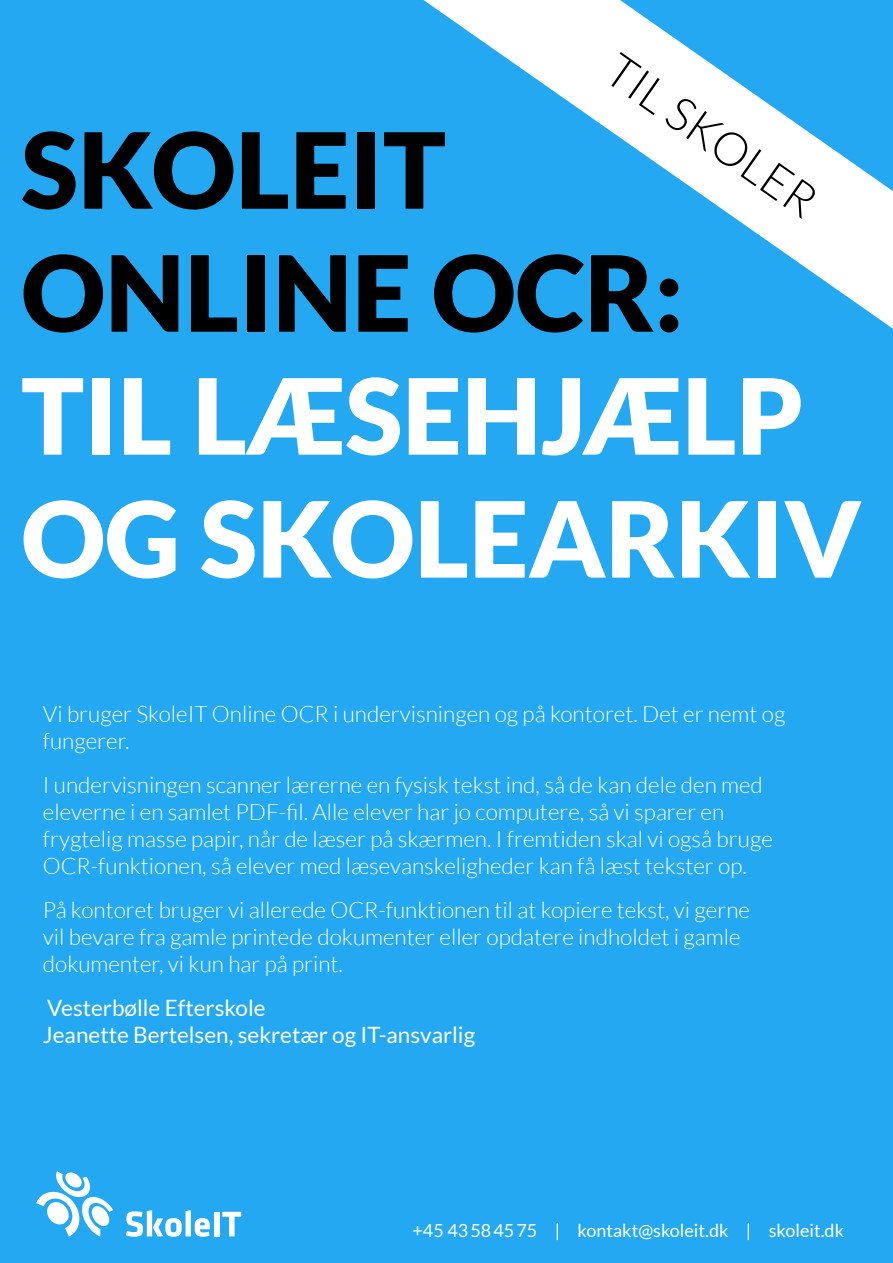
<style>
.page{position:relative;width:893px;height:1263px;background:#23a8f1}
.page>*{position:absolute;margin:0;border:0;box-sizing:border-box;transform-origin:0 0}
.t1{font:900 105px/123px "Lato";color:#fff}
.t2{font:900 105px/123px "Lato";color:#000}
.t3{font:300 46.5px "Lato";color:#000}
.t4{font:300 22.5px/27px "Lato";color:#fff}
.t5{font:22.5px/27px "Lato";color:#fff}
.t6{font:18px "Lato";color:#fff}
</style>
<div class="page">
<svg style="left:126px;top:1210px;width:84px;height:27px"></svg>
<div style="left:214px;top:1212px;width:5px;height:24px;background:#fff"></div>
<svg style="left:222px;top:1212px;width:19px;height:24px"></svg>
<svg style="left:36px;top:1171px;width:77px;height:65px"></svg>
<svg style="left:423px;top:0;width:470px;height:329px"></svg>
<h2 class="t3" style="left:625px;top:44px;width:247px;rotate:35deg">TIL SKOLER</h2>
<h1 class="t2" style="left:21px;top:107px;width:664px">SKOLEIT<br>ONLINE OCR:</h1>
<h1 class="t1" style="left:21px;top:352px;width:842px">TIL LÆSEHJÆLP<br>OG SKOLEARKIV</h1>
<p class="t4" style="left:43px;top:700px;width:744px">Vi bruger SkoleIT Online OCR i undervisningen og på kontoret. Det er nemt og fungerer.</p>
<p class="t4" style="left:43px;top:771px;width:731px">I undervisningen scanner lærerne en fysisk tekst ind, så de kan dele den med eleverne i en samlet PDF-fil. Alle elever har jo computere, så vi sparer en frygtelig masse papir, når de læser på skærmen. I fremtiden skal vi også bruge OCR-funktionen, så elever med læsevanskeligheder kan få læst tekster op.</p>
<p class="t4" style="left:43px;top:896px;width:709px">På kontoret bruger vi allerede OCR-funktionen til at kopiere tekst, vi gerne vil bevare fra gamle printede dokumenter eller opdatere indholdet i gamle dokumenter, vi kun har på print.</p>
<p class="t5" style="left:43px;top:994px;width:434px">Vesterbølle Efterskole<br>Jeanette Bertelsen, sekretær og IT-ansvarlig</p>
<p class="t6" style="left:413px;top:1220px;width:433px">+45 43 58 45 75 | kontakt@skoleit.dk | skoleit.dk</p>
</div>
